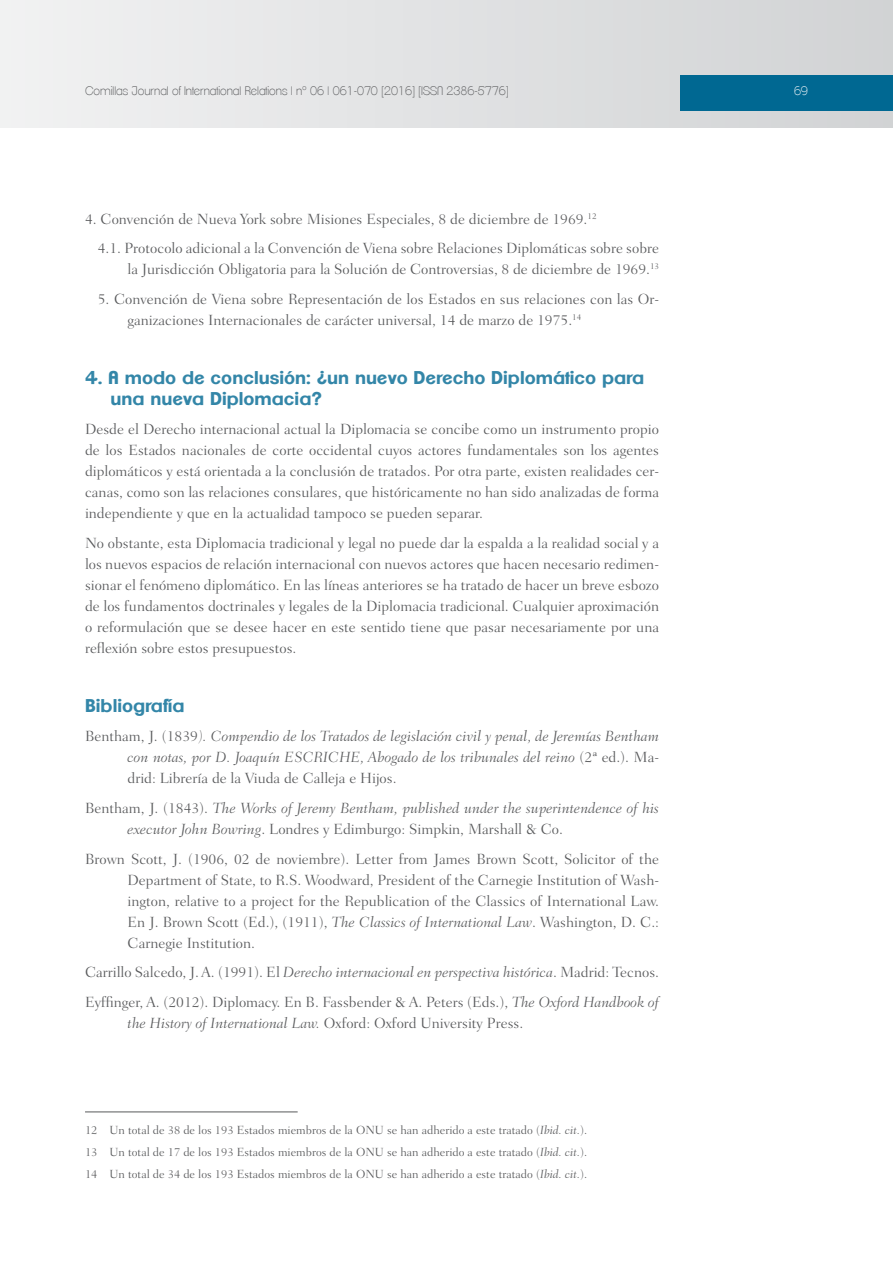
<style>
.page{position:relative;width:893px;height:1263px;background:#fff}
.page>*{position:absolute;margin:0;border:0;box-sizing:border-box;transform-origin:0 0}
.t1{font:700 18px/21px "Clemente P Dam";color:#3386a8}
.t2{font:300 15px/21px "Fairfield LH";color:#58595b}
.t3{font:italic 300 15px/21px "Fairfield LH";color:#58595b;text-align:justify}
.t4{font:300 12px/22px "Fairfield LH";color:#58595b;text-align:justify}
.t5{font:200 12px "Clemente P Dac";color:#58595b}
.t6{font:200 12px "Clemente P Dac";color:#fff}
.s1{font-style:normal}
.s2{font-style:italic}
</style>
<div class="page">
<div style="left:0;top:0;width:893px;height:128px;background:linear-gradient(to right,#f1f2f2,#d1d3d4)"></div>
<div style="left:680px;top:75px;width:213px;height:36px;background:#006892"></div>
<hr style="left:85px;top:1112px;width:213px;height:1px;background:#58595b">
<p class="t5" style="left:85px;top:83px;width:425px">Comillas Journal of International Relations | nº 06 | 061-070 [2016] [ISSN 2386-5776]</p>
<p class="t6" style="left:794px;top:83px;width:15px">69</p>
<p class="t2" style="left:98px;top:204px;width:563px;line-height:29.5px;text-indent:-13px">4. Convención de Nueva York sobre Misiones Especiales, 8 de diciembre de 1969.<sup>12<br></sup>4.1. Protocolo adicional a la Convención de Viena sobre Relaciones Diplomáticas sobre sobre</p>
<p class="t2" style="left:128px;top:259px;width:533px">la Jurisdicción Obligatoria para la Solución de Controversias, 8 de diciembre de 1969.<sup>13</sup></p>
<p class="t2" style="left:128px;top:288px;width:533px;text-indent:-30px">5. Convención de Viena sobre Representación de los Estados en sus relaciones con las Or&shy;ganizaciones Internacionales de carácter universal, 14 de marzo de 1975.<sup>14</sup></p>
<p class="t1" style="left:111px;top:367px;width:535px;text-indent:-26px">4. A modo de conclusión: ¿un nuevo Derecho Diplomático para una nueva Diplomacia?</p>
<p class="t2" style="left:85px;top:419px;width:576px;text-align:justify">Desde el Derecho internacional actual la Diplomacia se concibe como un instrumento propio de los Estados nacionales de corte occidental cuyos actores fundamentales son los agentes diplomáticos y está orientada a la conclusión de tratados. Por otra parte, existen realidades cer&shy;canas, como son las relaciones consulares, que históricamente no han sido analizadas de forma independiente y que en la actualidad tampoco se pueden separar.</p>
<p class="t2" style="left:85px;top:533px;width:576px;text-align:justify">No obstante, esta Diplomacia tradicional y legal no puede dar la espalda a la realidad social y a los nuevos espacios de relación internacional con nuevos actores que hacen necesario redimen&shy;sionar el fenómeno diplomático. En las líneas anteriores se ha tratado de hacer un breve esbozo de los fundamentos doctrinales y legales de la Diplomacia tradicional. Cualquier aproximación o reformulación que se desee hacer en este sentido tiene que pasar necesariamente por una reflexión sobre estos presupuestos.</p>
<p class="t1" style="left:85px;top:695px;width:101px">Bibliografía</p>
<p class="t3" style="left:128px;top:726px;width:533px;text-indent:-43px"><span class="s1">Bentham, J. (1839</span>). Compendio de los Tratados de legislación civil y penal, de Jeremías Bentham con notas, por D. Joaquín ESCRICHE, Abogado de los tribunales del reino <span class="s1">(2ª ed.). Ma&shy;drid: Librería de la Viuda de Calleja e Hijos.</span></p>
<p class="t3" style="left:128px;top:798px;width:533px;text-indent:-43px"><span class="s1">Bentham, J. (1843).</span> The Works of Jeremy Bentham, published under the superintendence of his executor John Bowring<span class="s1">. Londres y Edimburgo: Simpkin, Marshall &amp; Co.</span></p>
<p class="t2" style="left:128px;top:848px;width:533px;text-align:justify;text-indent:-43px">Brown Scott, J. (1906, 02 de noviembre). Letter from James Brown Scott, Solicitor of the Department of State, to R.S. Woodward, President of the Carnegie Institution of Wash&shy;ington, relative to a project for the Republication of the Classics of International Law.<br>En J. Brown Scott (Ed.), (1911), <span class="s2">The Classics of International Law</span>. Washington, D. C.:<br>Carnegie Institution.</p>
<p class="t2" style="left:85px;top:957px;width:576px;line-height:29.5px">Carrillo Salcedo, J. A. (1991). El <span class="s2">Derecho internacional en perspectiva histórica</span>. Madrid: Tecnos.<br>Eyffinger, A. (2012). Diplomacy. En B. Fassbender &amp; A. Peters (Eds.), <span class="s2">The Oxford Handbook of</span></p>
<p class="t3" style="left:128px;top:1012px;width:397px">the History of International Law. <span class="s1">Oxford: Oxford University Press.</span></p>
<p class="t4" style="left:85px;top:1119px;width:504px">12 Un total de 38 de los 193 Estados miembros de la ONU se han adherido a este tratado (<span class="s2">Ibid. cit.</span>).<br>13 Un total de 17 de los 193 Estados miembros de la ONU se han adherido a este tratado (<span class="s2">Ibid. cit.</span>).<br>14 Un total de 34 de los 193 Estados miembros de la ONU se han adherido a este tratado (<span class="s2">Ibid. cit.</span>).</p>
</div>
